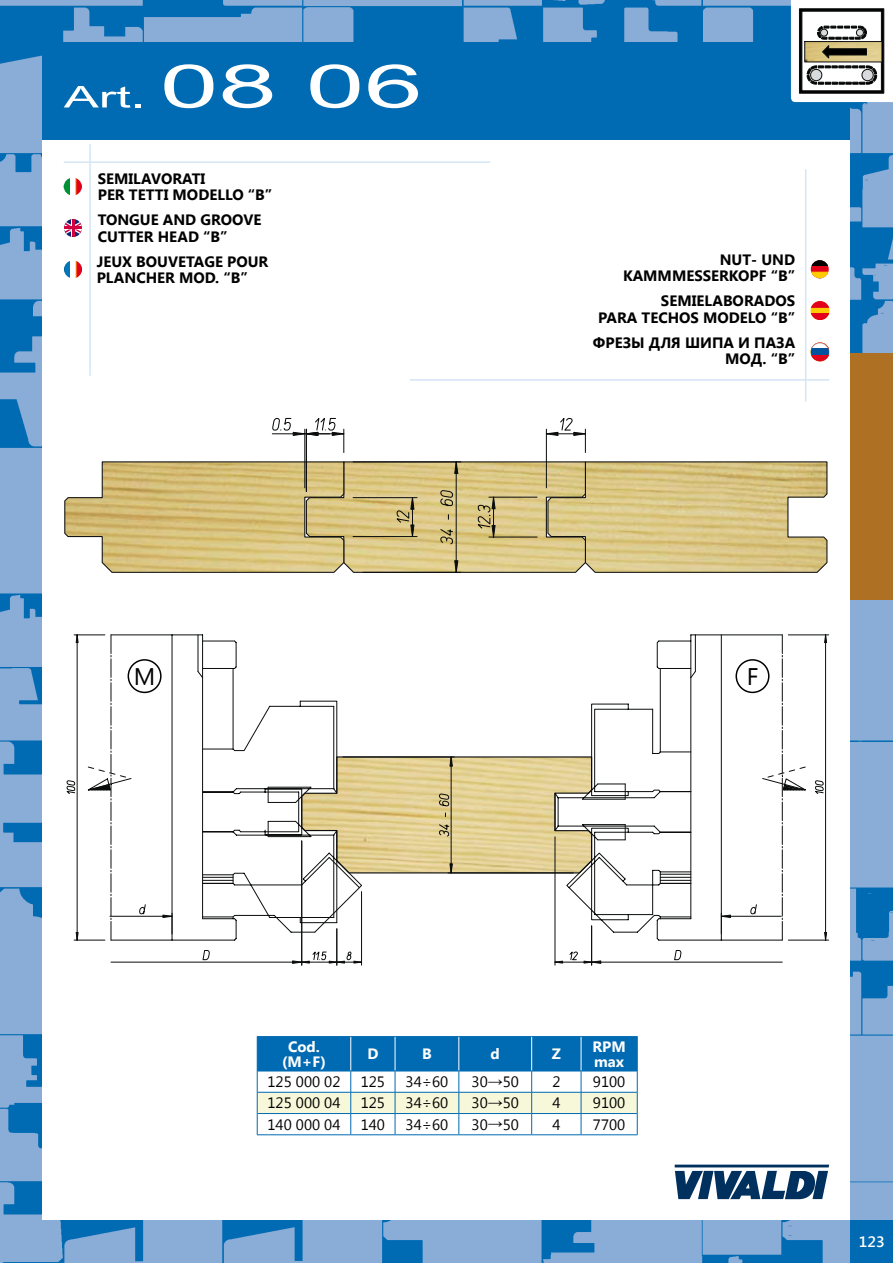
<style>
.page{position:relative;width:893px;height:1263px;background:#fff}
.page>*{position:absolute;margin:0;border:0;box-sizing:border-box;transform-origin:0 0}
.t1{font:30px "Arial";color:#fff;scale:1.75 1}
.t2{font:24px "Segoe UI";color:#000}
.t3{font:700 15px/16.5px "Segoe UI";color:#000}
.t4{font:15px "Segoe UI";color:#000}
.t5{font:700 15px/15px "Segoe UI";color:#fff;text-align:center}
.t6{font:600 15px "Segoe UI";color:#fff}
.s1{font-size:60px}
.s2{font-family:"Arial"}
</style>
<div class="page">
<img style="left:0;top:0;width:893px;height:1263px">
<div style="left:43px;top:43px;width:807px;height:1177px;background:#fff"></div>
<div style="left:850px;top:1220px;width:43px;height:43px;background:#006ab2"></div>
<div style="left:43px;top:43px;width:807px;height:97px;background:#006ab2"></div>
<svg style="left:675px;top:1164px;width:154px;height:35px"></svg>
<hr style="left:89px;top:144px;width:2px;height:232px;background:#d4e6f4">
<hr style="left:64px;top:161px;width:426px;height:2px;background:#d4e6f4">
<svg style="left:64px;top:178px;width:18px;height:18px"></svg>
<svg style="left:64px;top:219px;width:18px;height:18px"></svg>
<svg style="left:64px;top:260px;width:18px;height:18px"></svg>
<hr style="left:410px;top:379px;width:419px;height:2px;background:#d4e6f4">
<hr style="left:805px;top:169px;width:1px;height:232px;background:#d4e6f4">
<svg style="left:811px;top:260px;width:18px;height:18px"></svg>
<svg style="left:811px;top:301px;width:18px;height:19px"></svg>
<svg style="left:811px;top:343px;width:18px;height:6px"></svg>
<div style="left:811px;top:343px;width:18px;height:18px;border:1px solid #87888a;border-radius:50%"></div>
<div style="left:811px;top:349px;width:18px;height:6px;background:#00519e"></div>
<svg style="left:811px;top:355px;width:18px;height:6px"></svg>
<svg style="left:257px;top:1037px;width:381px;height:98px"></svg>
<hr style="left:257px;top:1036px;width:94px;height:1px;background:#006ab2">
<hr style="left:257px;top:1037px;width:1px;height:34px;background:#006ab2">
<hr style="left:351px;top:1036px;width:44px;height:1px;background:#006ab2">
<hr style="left:395px;top:1036px;width:64px;height:1px;background:#006ab2">
<hr style="left:459px;top:1036px;width:73px;height:1px;background:#006ab2">
<hr style="left:532px;top:1036px;width:49px;height:1px;background:#006ab2">
<hr style="left:581px;top:1036px;width:57px;height:1px;background:#006ab2">
<hr style="left:637px;top:1037px;width:1px;height:34px;background:#006ab2">
<hr style="left:350px;top:1037px;width:1px;height:34px;background:#fff">
<hr style="left:395px;top:1037px;width:1px;height:34px;background:#fff">
<hr style="left:459px;top:1037px;width:1px;height:34px;background:#fff">
<hr style="left:531px;top:1037px;width:1px;height:34px;background:#fff">
<hr style="left:581px;top:1037px;width:1px;height:34px;background:#fff">
<hr style="left:258px;top:1071px;width:93px;height:1px;background:#006ab2">
<hr style="left:351px;top:1071px;width:44px;height:1px;background:#006ab2">
<hr style="left:395px;top:1071px;width:64px;height:1px;background:#006ab2">
<hr style="left:459px;top:1071px;width:73px;height:1px;background:#006ab2">
<hr style="left:532px;top:1071px;width:49px;height:1px;background:#006ab2">
<hr style="left:581px;top:1071px;width:56px;height:1px;background:#006ab2">
<hr style="left:361px;top:891px;width:1px;height:74px;background:#0b0d0d">
<hr style="left:302px;top:962px;width:35px;height:1px;background:#0b0d0d">
<hr style="left:337px;top:929px;width:1px;height:36px;background:#0b0d0d">
<hr style="left:555px;top:962px;width:37px;height:1px;background:#0b0d0d">
<hr style="left:555px;top:837px;width:1px;height:128px;background:#0b0d0d">
<hr style="left:111px;top:962px;width:191px;height:1px;background:#0b0d0d">
<hr style="left:301px;top:841px;width:1px;height:124px;background:#0b0d0d">
<hr style="left:592px;top:962px;width:190px;height:1px;background:#0b0d0d">
<hr style="left:591px;top:926px;width:1px;height:39px;background:#0b0d0d">
<hr style="left:788px;top:635px;width:41px;height:1px;background:#0b0d0d">
<hr style="left:788px;top:940px;width:41px;height:1px;background:#0b0d0d">
<hr style="left:77px;top:635px;width:1px;height:305px;background:#0b0d0d">
<hr style="left:74px;top:635px;width:31px;height:1px;background:#0b0d0d">
<svg style="left:66px;top:700px;width:590px;height:260px"></svg>
<svg style="left:64px;top:417px;width:764px;height:156px"></svg>
<svg style="left:301px;top:756px;width:292px;height:118px;background:#d9c997"></svg>
<svg style="left:329px;top:951px;width:33px;height:12px"></svg>
<svg style="left:292px;top:950px;width:28px;height:13px"></svg>
<svg style="left:202px;top:950px;width:8px;height:10px"></svg>
<svg style="left:584px;top:961px;width:17px;height:1px"></svg>
<svg style="left:674px;top:950px;width:8px;height:10px"></svg>
<svg style="left:76px;top:932px;width:2px;height:8px"></svg>
<svg style="left:86px;top:634px;width:151px;height:307px"></svg>
<svg style="left:268px;top:787px;width:1px;height:15px"></svg>
<svg style="left:268px;top:821px;width:1px;height:16px"></svg>
<svg style="left:625px;top:825px;width:1px;height:15px"></svg>
<svg style="left:625px;top:784px;width:1px;height:15px"></svg>
<svg style="left:656px;top:634px;width:171px;height:307px"></svg>
<div style="left:128px;top:659px;width:34px;height:34px;border:2px solid #000;border-radius:50%"></div>
<div style="left:735px;top:659px;width:34px;height:34px;border:2px solid #000;border-radius:50%"></div>
<div style="left:850px;top:353px;width:43px;height:247px;background:#ae7023"></div>
<svg style="left:791px;top:0;width:102px;height:102px"></svg>
<h1 class="t1" style="left:64px;top:77px;width:207px">Art. <span class="s1">08 06</span></h1>
<p class="t3" style="left:98px;top:170px;width:176px">SEMILAVORATI<br>PER TETTI MODELLO “B”</p>
<p class="t3" style="left:98px;top:211px;width:165px">TONGUE AND GROOVE<br>CUTTER HEAD “B”</p>
<p class="t3" style="left:97px;top:253px;width:173px">JEUX BOUVETAGE POUR<br>PLANCHER MOD. “B”</p>
<p class="t3" style="left:623px;top:250px;width:174px;text-align:right">NUT- UND<br>KAMMMESSERKOPF “B”</p>
<p class="t3" style="left:598px;top:292px;width:198px;text-align:right">SEMIELABORADOS<br>PARA TECHOS MODELO “B”</p>
<p class="t3" style="left:593px;top:333px;width:204px;text-align:right">ФРЕЗЫ ДЛЯ ШИПА И ПАЗА<br>МОД. “B”</p>
<h2 class="t2" style="left:134px;top:659px;width:23px">M</h2>
<h2 class="t2" style="left:747px;top:659px;width:13px">F</h2>
<p class="t5" style="left:282px;top:1038px;width:45px">Cod. (M+F)</p>
<p class="t5" style="left:367px;top:1045px;width:13px">D</p>
<p class="t5" style="left:422px;top:1045px;width:11px">B</p>
<p class="t5" style="left:491px;top:1045px;width:11px">d</p>
<p class="t5" style="left:552px;top:1045px;width:11px">Z</p>
<p class="t5" style="left:592px;top:1038px;width:35px;text-align:left">RPM max</p>
<p class="t4" style="left:268px;top:1071px;width:74px">125 000 02</p>
<p class="t4" style="left:361px;top:1071px;width:26px">125</p>
<p class="t4" style="left:406px;top:1071px;width:44px">34÷60</p>
<p class="t4" style="left:472px;top:1071px;width:49px">30<span class="s2">→</span>50</p>
<p class="t4" style="left:552px;top:1071px;width:10px">2</p>
<p class="t4" style="left:593px;top:1071px;width:34px">9100</p>
<p class="t4" style="left:268px;top:1092px;width:74px">125 000 04</p>
<p class="t4" style="left:361px;top:1092px;width:26px">125</p>
<p class="t4" style="left:406px;top:1092px;width:44px">34÷60</p>
<p class="t4" style="left:472px;top:1092px;width:49px">30<span class="s2">→</span>50</p>
<p class="t4" style="left:552px;top:1092px;width:10px">4</p>
<p class="t4" style="left:593px;top:1092px;width:34px">9100</p>
<p class="t4" style="left:268px;top:1114px;width:74px">140 000 04</p>
<p class="t4" style="left:361px;top:1114px;width:26px">140</p>
<p class="t4" style="left:406px;top:1114px;width:44px">34÷60</p>
<p class="t4" style="left:472px;top:1114px;width:49px">30<span class="s2">→</span>50</p>
<p class="t4" style="left:552px;top:1114px;width:10px">4</p>
<p class="t4" style="left:593px;top:1114px;width:34px">7700</p>
<p class="t6" style="left:859px;top:1231px;width:27px">123</p>
</div>
